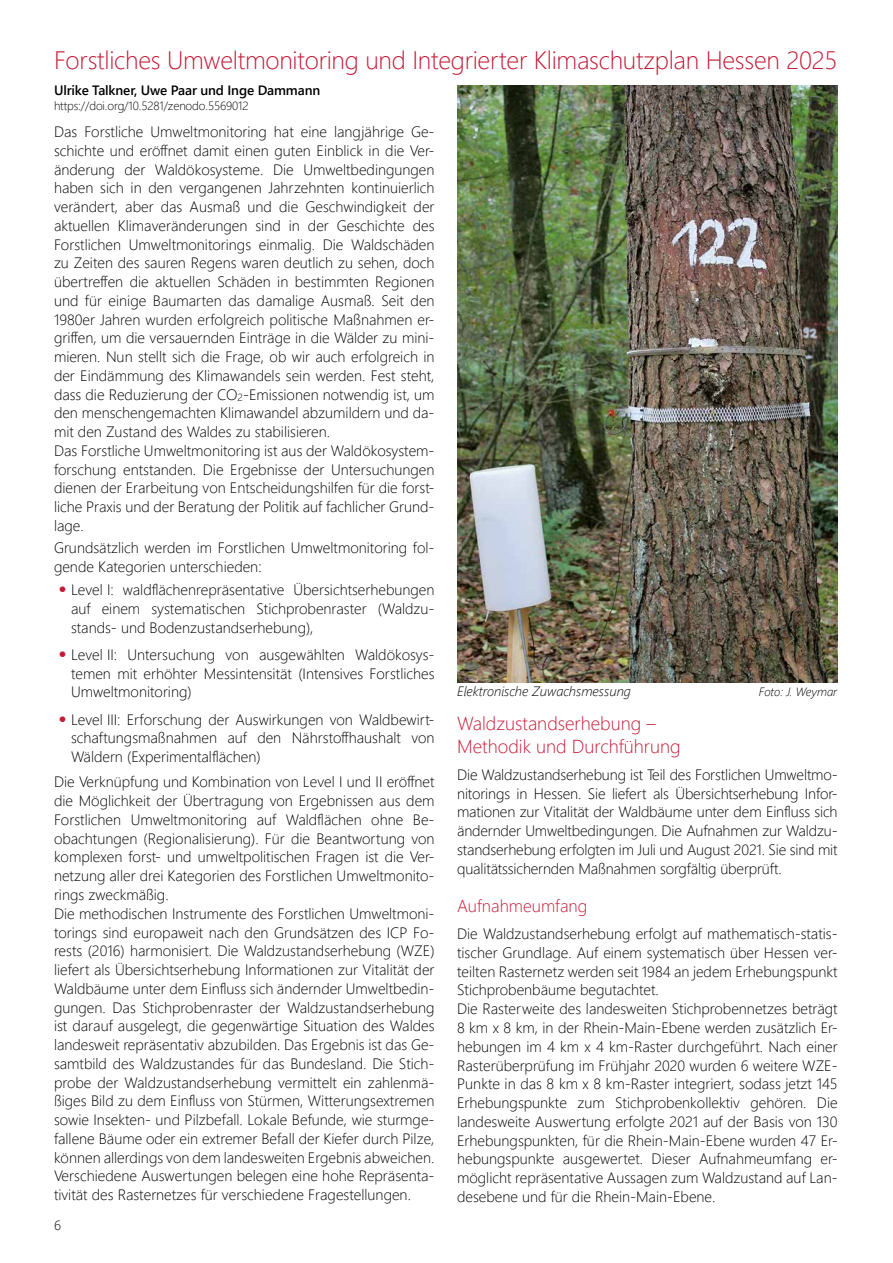
<style>
.page{position:relative;width:893px;height:1263px;background:#fff}
.page>*{position:absolute;margin:0;border:0;box-sizing:border-box;transform-origin:0 0}
.Überschrift1{font:300 25.2px "Segoe UI";letter-spacing:-.01em;color:#c51a37}
.Überschrift2{font:300 18.75px/22.5px "Segoe UI";color:#c51a37}
.Überschrift3{font:300 17.25px "Segoe UI";color:#c51a37}
.Text{font:300 15px/18.8px "Segoe UI";color:#000;text-align:justify}
.Autoren{font:600 13.5px "Segoe UI";letter-spacing:-.01em;color:#000}
.Abbildung{font:italic 300 13.5px "Segoe UI";color:#000}
.t1{font:300 13.5px "Segoe UI";color:#000}
.doi{font:300 12px "Segoe UI";letter-spacing:-.01em;color:#000}
.Abbildung-2{font:italic 300 12px "Segoe UI";color:#000}
.s1{font-weight:700;font-size:21px;color:#c51a37}
</style>
<div class="page">
<img style="left:457px;top:85px;width:381px;height:597px">
<p class="Überschrift1" style="left:54px;top:37px;width:785px">Forstliches Umweltmonitoring und Integrierter Klimaschutzplan Hessen 2025</p>
<p class="Autoren" style="left:54px;top:77px;width:268px">Ulrike Talkner, Uwe Paar und Inge Dammann</p>
<p class="doi" style="left:54px;top:94px;width:196px">https://doi.org/10.5281/zenodo.5569012</p>
<p class="Text" style="left:54px;top:121px;width:382px">Das Forstliche Umweltmonitoring hat eine langjährige Ge&shy;schichte und eröffnet damit einen guten Einblick in die Ver&shy;änderung der Waldökosysteme. Die Umweltbedingungen haben sich in den vergangenen Jahrzehnten kontinuierlich verändert, aber das Ausmaß und die Geschwindigkeit der aktuellen Klimaveränderungen sind in der Geschichte des Forstlichen Umweltmonitorings einmalig. Die Waldschäden zu Zeiten des sauren Regens waren deutlich zu sehen, doch übertreffen die aktuellen Schäden in bestimmten Regionen und für einige Baumarten das damalige Ausmaß. Seit den 1980er Jahren wurden erfolgreich politische Maßnahmen er&shy;griffen, um die versauernden Einträge in die Wälder zu mini&shy;mieren. Nun stellt sich die Frage, ob wir auch erfolgreich in der Eindämmung des Klimawandels sein werden. Fest steht, dass die Reduzierung der CO<sub>2</sub>-Emissionen notwendig ist, um den menschengemachten Klimawandel abzumildern und da&shy;mit den Zustand des Waldes zu stabilisieren.</p>
<p class="Text" style="left:54px;top:440px;width:382px">Das Forstliche Umweltmonitoring ist aus der Waldökosystem&shy;forschung entstanden. Die Ergebnisse der Untersuchungen dienen der Erarbeitung von Entscheidungshilfen für die forst&shy;liche Praxis und der Beratung der Politik auf fachlicher Grund&shy;lage.</p>
<p class="Text" style="left:54px;top:537px;width:382px">Grundsätzlich werden im Forstlichen Umweltmonitoring fol&shy;gende Kategorien unterschieden:</p>
<p class="Text" style="left:71px;top:579px;width:365px;text-indent:-13px"><span class="s1">•</span> Level I: waldflächenrepräsentative Übersichtserhebungen auf einem systematischen Stichprobenraster (Waldzu&shy;stands- und Bodenzustandserhebung),</p>
<p class="Text" style="left:71px;top:644px;width:365px;text-indent:-13px"><span class="s1">•</span> Level II: Untersuchung von ausgewählten Waldökosys&shy;temen mit erhöhter Messintensität (Intensives Forstliches Umweltmonitoring)</p>
<p class="Text" style="left:71px;top:708px;width:365px;text-indent:-13px"><span class="s1">•</span> Level III: Erforschung der Auswirkungen von Waldbewirt&shy;schaftungsmaßnahmen auf den Nährstoffhaushalt von Wäldern (Experimentalflächen)</p>
<p class="Text" style="left:54px;top:771px;width:382px">Die Verknüpfung und Kombination von Level I und II eröffnet die Möglichkeit der Übertragung von Ergebnissen aus dem Forstlichen Umweltmonitoring auf Waldflächen ohne Be&shy;obachtungen (Regionalisierung). Für die Beantwortung von komplexen forst- und umweltpolitischen Fragen ist die Ver&shy;netzung aller drei Kategorien des Forstlichen Umweltmonito&shy;rings zweckmäßig.</p>
<p class="Text" style="left:54px;top:902px;width:382px">Die methodischen Instrumente des Forstlichen Umweltmoni&shy;torings sind europaweit nach den Grundsätzen des ICP Fo&shy;rests (2016) harmonisiert. Die Waldzustandserhebung (WZE) liefert als Übersichtserhebung Informationen zur Vitalität der Waldbäume unter dem Einfluss sich ändernder Umweltbedin&shy;gungen. Das Stichprobenraster der Waldzustandserhebung ist darauf ausgelegt, die gegenwärtige Situation des Waldes landesweit repräsentativ abzubilden. Das Ergebnis ist das Ge&shy;samtbild des Waldzustandes für das Bundesland. Die Stich&shy;probe der Waldzustandserhebung vermittelt ein zahlenmä&shy;ßiges Bild zu dem Einfluss von Stürmen, Witterungsextremen sowie Insekten- und Pilzbefall. Lokale Befunde, wie sturmge&shy;fallene Bäume oder ein extremer Befall der Kiefer durch Pilze, können allerdings von dem landesweiten Ergebnis abweichen.<br>Verschiedene Auswertungen belegen eine hohe Repräsenta&shy;tivität des Rasternetzes für verschiedene Fragestellungen.</p>
<p class="Abbildung" style="left:457px;top:678px;width:175px">Elektronische Zuwachsmessung</p>
<p class="Abbildung-2" style="left:759px;top:680px;width:80px">Foto: J. Weymar</p>
<p class="Überschrift2" style="left:457px;top:710px;width:225px">Waldzustandserhebung –<br>Methodik und Durchführung</p>
<p class="Text" style="left:457px;top:764px;width:382px">Die Waldzustandserhebung ist Teil des Forstlichen Umweltmo&shy;nitorings in Hessen. Sie liefert als Übersichtserhebung Infor&shy;mationen zur Vitalität der Waldbäume unter dem Einfluss sich ändernder Umweltbedingungen. Die Aufnahmen zur Waldzu&shy;standserhebung erfolgten im Juli und August 2021. Sie sind mit qualitätssichernden Maßnahmen sorgfältig überprüft.</p>
<p class="Überschrift3" style="left:457px;top:889px;width:132px">Aufnahmeumfang</p>
<p class="Text" style="left:457px;top:923px;width:382px">Die Waldzustandserhebung erfolgt auf mathematisch-statis&shy;tischer Grundlage. Auf einem systematisch über Hessen ver&shy;teilten Rasternetz werden seit 1984 an jedem Erhebungspunkt Stichprobenbäume begutachtet.</p>
<p class="Text" style="left:457px;top:998px;width:382px">Die Rasterweite des landesweiten Stichprobennetzes beträgt 8 km x 8 km, in der Rhein-Main-Ebene werden zusätzlich Er&shy;hebungen im 4 km x 4 km-Raster durchgeführt. Nach einer Rasterüberprüfung im Frühjahr 2020 wurden 6 weitere WZE-Punkte in das 8 km x 8 km-Raster integriert, sodass jetzt 145<br>Erhebungspunkte zum Stichprobenkollektiv gehören. Die landesweite Auswertung erfolgte 2021 auf der Basis von 130<br>Erhebungspunkten, für die Rhein-Main-Ebene wurden 47 Er&shy;hebungspunkte ausgewertet. Dieser Aufnahmeumfang er&shy;möglicht repräsentative Aussagen zum Waldzustand auf Lan&shy;desebene und für die Rhein-Main-Ebene.</p>
<p class="t1" style="left:54px;top:1213px;width:8px">6</p>
</div>
